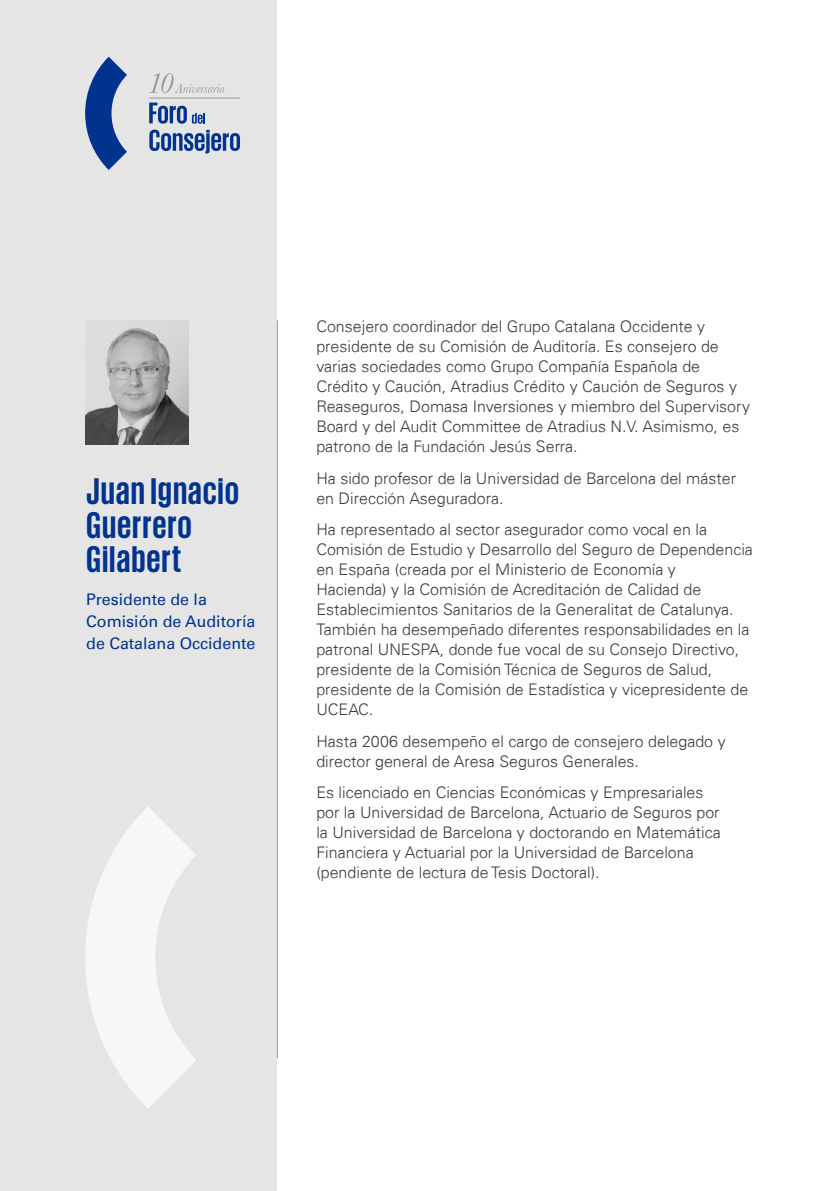
<style>
.page{position:relative;width:840px;height:1191px;background:#fff}
.page>*{position:absolute;margin:0;border:0;box-sizing:border-box;transform-origin:0 0}
.t1{font:700 38px/34px "KPMG";letter-spacing:.025em;color:#00338d}
.t2{font:300 16px/20px "Univers 45";color:#3c3c3b}
.t3{font:16px/22px "Univers 55 Roman";color:#00338d}
</style>
<div class="page">
<div style="left:0;top:0;width:277px;height:1191px;background:#e5e5e5"></div>
<svg style="left:85px;top:57px;width:42px;height:113px"></svg>
<svg style="left:149px;top:103px;width:56px;height:21px"></svg>
<svg style="left:149px;top:130px;width:91px;height:23px"></svg>
<svg style="left:149px;top:73px;width:75px;height:20px"></svg>
<hr style="left:149px;top:98px;width:91px;height:1px;background:#989898">
<svg style="left:85px;top:807px;width:111px;height:301px"></svg>
<hr style="left:277px;top:320px;width:1px;height:738px;background:#989898">
<img style="left:85px;top:320px;width:104px;height:124px">
<h1 class="t1" style="left:86px;top:472px;width:154px">Juan Ignacio<br>Guerrero<br>Gilabert</h1>
<p class="t3" style="left:86px;top:588px;width:170px">Presidente de la<br>Comisión de Auditoría de Catalana Occidente</p>
<p class="t2" style="left:316px;top:317px;width:435px">Consejero coordinador del Grupo Catalana Occidente y presidente de su Comisión de Auditoría. Es consejero de varias sociedades como Grupo Compañía Española de Crédito y Caución, Atradius Crédito y Caución de Seguros y Reaseguros, Domasa Inversiones y miembro del Supervisory Board y del Audit Committee de Atradius N.V. Asimismo, es patrono de la Fundación Jesús Serra.</p>
<p class="t2" style="left:316px;top:468px;width:421px">Ha sido profesor de la Universidad de Barcelona del máster en Dirección Aseguradora.</p>
<p class="t2" style="left:316px;top:519px;width:438px">Ha representado al sector asegurador como vocal en la Comisión de Estudio y Desarrollo del Seguro de Dependencia en España (creada por el Ministerio de Economía y<br>Hacienda) y la Comisión de Acreditación de Calidad de Establecimientos Sanitarios de la Generalitat de Catalunya.<br>También ha desempeñado diferentes responsabilidades en la patronal UNESPA, donde fue vocal de su Consejo Directivo, presidente de la Comisión Técnica de Seguros de Salud, presidente de la Comisión de Estadística y vicepresidente de UCEAC.</p>
<p class="t2" style="left:316px;top:731px;width:410px">Hasta 2006 desempeño el cargo de consejero delegado y director general de Aresa Seguros Generales.</p>
<p class="t2" style="left:316px;top:782px;width:405px">Es licenciado en Ciencias Económicas y Empresariales por la Universidad de Barcelona, Actuario de Seguros por la Universidad de Barcelona y doctorando en Matemática Financiera y Actuarial por la Universidad de Barcelona (pendiente de lectura de Tesis Doctoral).</p>
</div>
